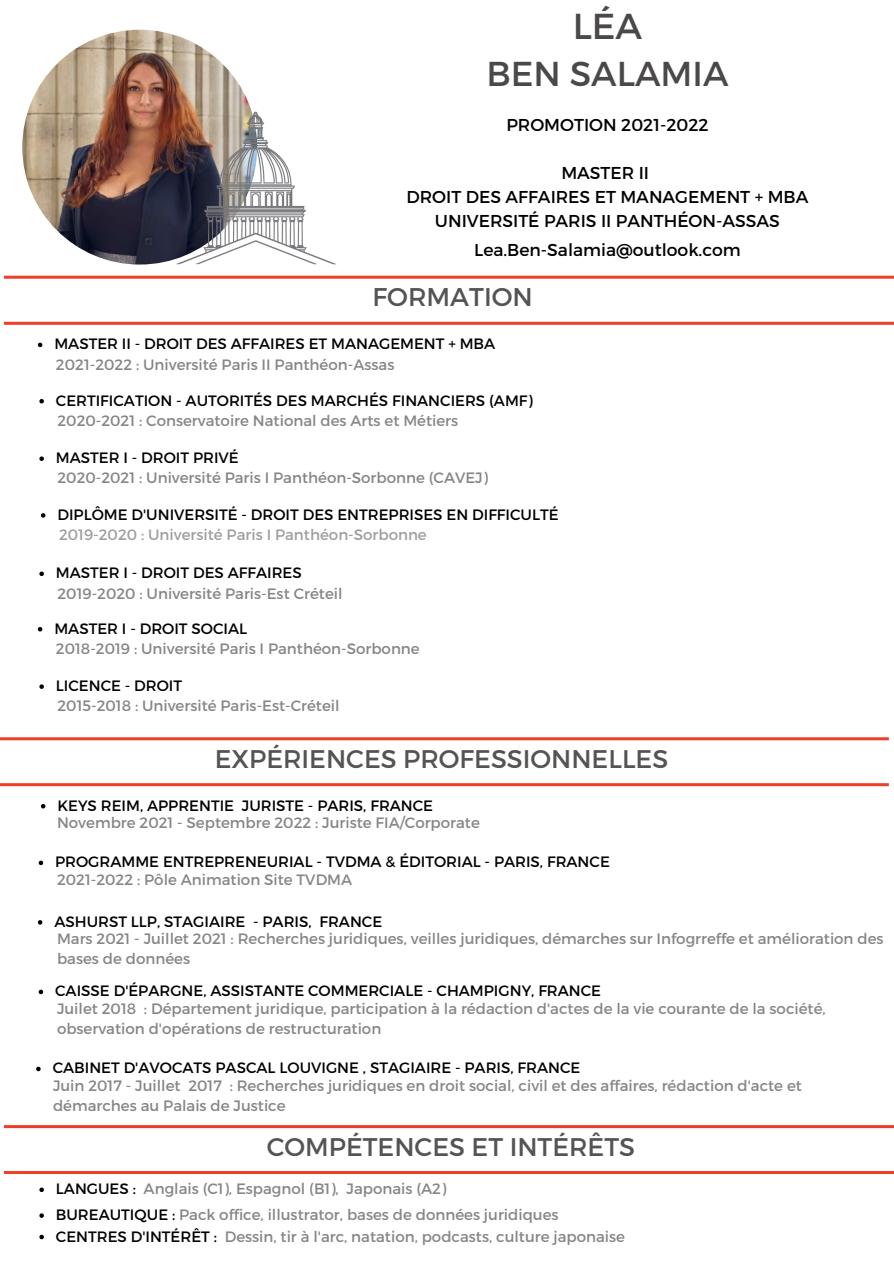
<style>
.page{position:relative;width:894px;height:1264px;background:#fff}
.page>*{position:absolute;margin:0;border:0;box-sizing:border-box;transform-origin:0 0}
.t1{font:36px "Montserrat";color:#4b4848}
.t2{font:34.5px "Montserrat";color:#4b4848}
.t3{font:25.65px "Montserrat";color:#545454}
.t4{font:25.5px "Montserrat";color:#545454}
.t5{font:17.25px "Montserrat";color:#000}
.t6{font:15px/20.2px "Montserrat";color:#858685}
.t7{font:15px "Montserrat";color:#000}
.t8{font:15px "Montserrat";color:#9da09d}
.s1{color:#000}
</style>
<div class="page">
<img style="left:22px;top:30px;width:235px;height:234px;border-radius:50%">
<img style="left:176px;top:109px;width:160px;height:155px">
<svg style="left:4px;top:276px;width:889px;height:3px;background:#ec523d"></svg>
<svg style="left:4px;top:322px;width:889px;height:3px;background:#ec4c36"></svg>
<svg style="left:0;top:737px;width:888px;height:3px;background:#ec523d"></svg>
<svg style="left:0;top:783px;width:888px;height:3px;background:#ec4c36"></svg>
<svg style="left:4px;top:1125px;width:889px;height:3px;background:#eb4730"></svg>
<hr style="left:4px;top:1171px;width:889px;height:2px;background:#eb412a">
<svg style="left:38px;top:342px;width:4px;height:5px"></svg>
<svg style="left:39px;top:684px;width:5px;height:5px"></svg>
<svg style="left:41px;top:804px;width:4px;height:4px"></svg>
<svg style="left:38px;top:920px;width:4px;height:4px"></svg>
<svg style="left:39px;top:1187px;width:5px;height:4px"></svg>
<svg style="left:39px;top:1213px;width:5px;height:4px"></svg>
<svg style="left:39px;top:1234px;width:5px;height:5px"></svg>
<svg style="left:39px;top:456px;width:5px;height:5px"></svg>
<svg style="left:36px;top:1066px;width:5px;height:5px"></svg>
<svg style="left:39px;top:399px;width:5px;height:4px"></svg>
<svg style="left:39px;top:571px;width:5px;height:5px"></svg>
<svg style="left:41px;top:513px;width:4px;height:4px"></svg>
<svg style="left:38px;top:627px;width:4px;height:4px"></svg>
<svg style="left:39px;top:860px;width:4px;height:5px"></svg>
<svg style="left:39px;top:989px;width:4px;height:5px"></svg>
<p class="t1" style="left:572px;top:2px;width:71px">LÉA</p>
<p class="t2" style="left:486px;top:51px;width:243px">BEN SALAMIA</p>
<p class="t5" style="left:506px;top:114px;width:204px">PROMOTION 2021-2022</p>
<p class="t5" style="left:561px;top:162px;width:89px">MASTER II</p>
<p class="t5" style="left:406px;top:186px;width:403px">DROIT DES AFFAIRES ET MANAGEMENT + MBA</p>
<p class="t5" style="left:435px;top:210px;width:346px">UNIVERSITÉ PARIS II PANTHÉON-ASSAS</p>
<p class="t5" style="left:474px;top:239px;width:268px">Lea.Ben-Salamia@outlook.com</p>
<p class="t3" style="left:372px;top:280px;width:162px">FORMATION</p>
<p class="t7" style="left:54px;top:334px;width:442px">MASTER II - DROIT DES AFFAIRES ET MANAGEMENT + MBA</p>
<p class="t6" style="left:56px;top:353px;width:340px">2021-2022 : Université Paris II Panthéon-Assas</p>
<p class="t7" style="left:56px;top:390px;width:478px">CERTIFICATION - AUTORITÉS DES MARCHÉS FINANCIERS (AMF)</p>
<p class="t6" style="left:57px;top:410px;width:402px">2020-2021 : Conservatoire National des Arts et Métiers</p>
<p class="t7" style="left:56px;top:448px;width:184px">MASTER I - DROIT PRIVÉ</p>
<p class="t6" style="left:57px;top:467px;width:432px">2020-2021 : Université Paris I Panthéon-Sorbonne (CAVEJ)</p>
<p class="t7" style="left:57px;top:505px;width:502px">DIPLÔME D'UNIVERSITÉ - DROIT DES ENTREPRISES EN DIFFICULTÉ</p>
<p class="t8" style="left:59px;top:525px;width:369px">2019-2020 : Université Paris I Panthéon-Sorbonne</p>
<p class="t7" style="left:56px;top:563px;width:247px">MASTER I - DROIT DES AFFAIRES</p>
<p class="t6" style="left:57px;top:582px;width:286px">2019-2020 : Université Paris-Est Créteil</p>
<p class="t7" style="left:54px;top:618px;width:194px">MASTER I - DROIT SOCIAL</p>
<p class="t6" style="left:56px;top:637px;width:365px">2018-2019 : Université Paris I Panthéon-Sorbonne</p>
<p class="t7" style="left:56px;top:676px;width:128px">LICENCE - DROIT</p>
<p class="t6" style="left:57px;top:695px;width:283px">2015-2018 : Université Paris-Est-Créteil</p>
<p class="t4" style="left:215px;top:742px;width:455px">EXPÉRIENCES PROFESSIONNELLES</p>
<p class="t7" style="left:57px;top:795px;width:377px">KEYS REIM, APPRENTIE JURISTE - PARIS, FRANCE</p>
<p class="t6" style="left:57px;top:811px;width:424px">Novembre 2021 - Septembre 2022 : Juriste FIA/Corporate</p>
<p class="t7" style="left:55px;top:852px;width:556px">PROGRAMME ENTREPRENEURIAL - TVDMA &amp; ÉDITORIAL - PARIS, FRANCE</p>
<p class="t6" style="left:57px;top:868px;width:297px">2021-2022 : Pôle Animation Site TVDMA</p>
<p class="t7" style="left:54px;top:911px;width:329px">ASHURST LLP, STAGIAIRE - PARIS, FRANCE</p>
<p class="t6" style="left:57px;top:927px;width:827px">Mars 2021 - Juillet 2021 : Recherches juridiques, veilles juridiques, démarches sur Infogrreffe et amélioration des bases de données</p>
<p class="t7" style="left:55px;top:981px;width:547px">CAISSE D'ÉPARGNE, ASSISTANTE COMMERCIALE - CHAMPIGNY, FRANCE</p>
<p class="t6" style="left:57px;top:997px;width:770px">Juilet 2018 : Département juridique, participation à la rédaction d'actes de la vie courante de la société, observation d'opérations de restructuration</p>
<p class="t7" style="left:53px;top:1058px;width:529px">CABINET D'AVOCATS PASCAL LOUVIGNE , STAGIAIRE - PARIS, FRANCE</p>
<p class="t6" style="left:53px;top:1074px;width:750px">Juin 2017 - Juillet 2017 : Recherches juridiques en droit social, civil et des affaires, rédaction d'acte et démarches au Palais de Justice</p>
<p class="t4" style="left:267px;top:1130px;width:369px">COMPÉTENCES ET INTÉRÊTS</p>
<p class="t6" style="left:56px;top:1178px;width:392px"><span class="s1">LANGUES :</span> Anglais (C1), Espagnol (B1), Japonais (A2)</p>
<p class="t6" style="left:56px;top:1203px;width:504px"><span class="s1">BUREAUTIQUE :</span> Pack office, illustrator, bases de données juridiques</p>
<p class="t6" style="left:56px;top:1225px;width:570px"><span class="s1">CENTRES D'INTÉRÊT :</span> Dessin, tir à l'arc, natation, podcasts, culture japonaise</p>
</div>
